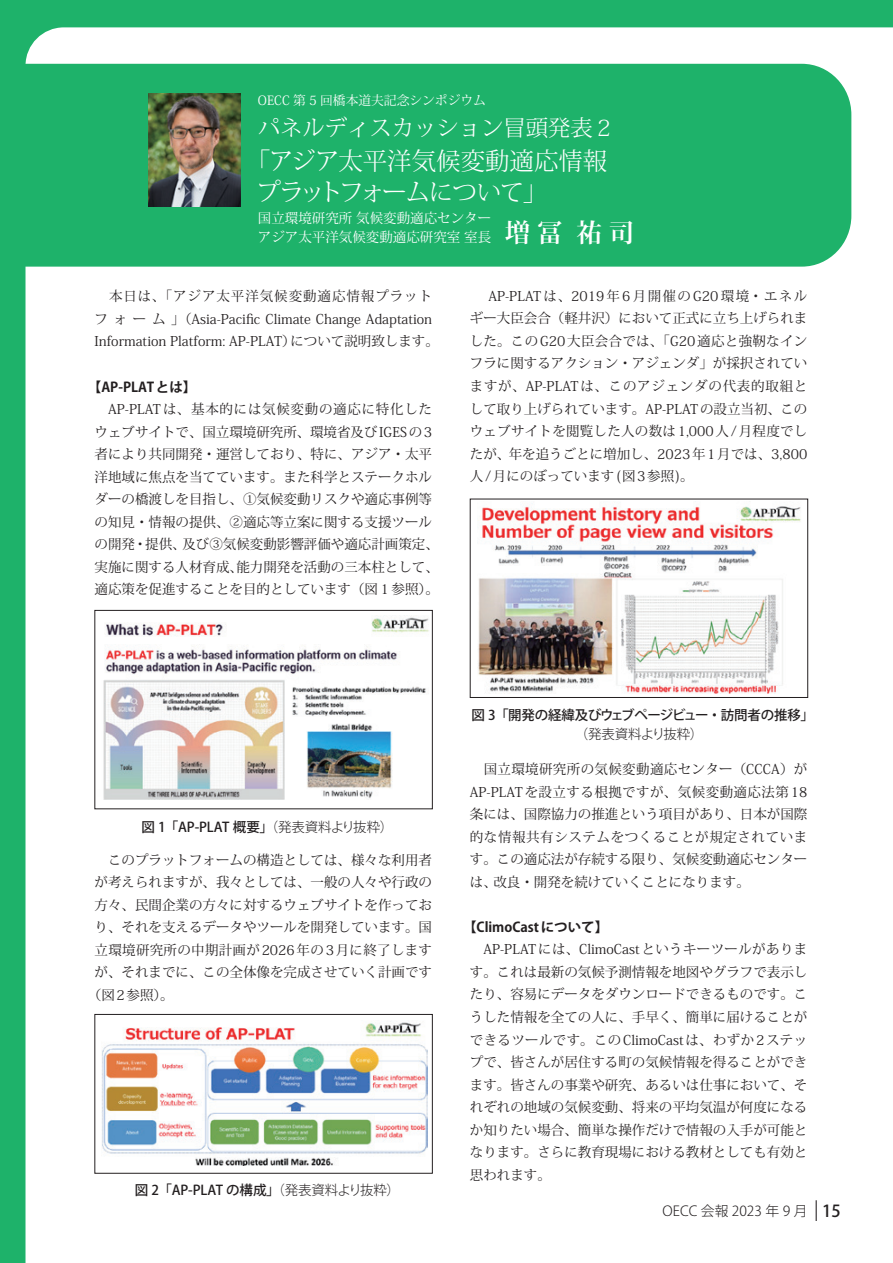
<style>
.page{position:relative;width:893px;height:1263px;background:#1eb26a}
.page>*{position:absolute;margin:0;border:0;box-sizing:border-box;transform-origin:0 0}
.t1{font:300 24.45px/32px "Koz Min Pr 6 N";letter-spacing:-.025em;color:#fff}
.t2{font:300 22.35px "Koz Min Pr 6 N";color:#fff}
.t3{font:300 13.8px "Koz Go Pr 6 N";color:#231f20}
.t4{font:13.5px/22.5px "Koz Min Pr 6 N";color:#231f20;text-align:justify}
.t5{font:500 13.5px "Koz Go Pr 6 N";letter-spacing:-.02em;color:#231f20}
.t6{font:13.5px/19px "Koz Min Pr 6 N";color:#fff}
.t7{font:700 13.5px "Koz Go Pr 6 N";color:#231f20}
.t8{font:13.5px "Koz Min Pr 6 N";letter-spacing:.02em;color:#231f20}
.t9{font:300 13.5px "Koz Go Pr 6 N";letter-spacing:-.01em;color:#231f20}
.t10{font:12.75px "Koz Min Pr 6 N";color:#fff}
.s1{font-weight:700;font-size:25.5px}
.s2{font-weight:300}
.s3{font-weight:500;font-size:16.5px}
</style>
<div class="page">
<div style="left:26px;top:27px;width:867px;height:1236px;background:#fff"></div>
<svg style="left:816px;top:1200px;width:1px;height:21px"></svg>
<svg style="left:25px;top:64px;width:826px;height:203px"></svg>
<img style="left:148px;top:93px;width:93px;height:113px">
<img style="left:98px;top:616px;width:331px;height:183px">
<div style="left:95px;top:610px;width:338px;height:199px;border:1px solid #231f20"></div>
<img style="left:477px;top:502px;width:325px;height:192px">
<div style="left:470px;top:499px;width:338px;height:199px;border:1px solid #231f20"></div>
<img style="left:101px;top:1020px;width:326px;height:146px">
<div style="left:95px;top:1014px;width:338px;height:159px;border:1px solid #231f20"></div>
<p class="t10" style="left:258px;top:93px;width:230px">OECC 第 5 回橋本道夫記念シンポジウム</p>
<h2 class="t2" style="left:258px;top:115px;width:359px">パネルディスカッション冒頭発表２</h2>
<h1 class="t1" style="left:256px;top:145px;width:352px;text-indent:-10px">「アジア太平洋気候変動適応情報プラットフォームについて」</h1>
<p class="t6" style="left:258px;top:209px;width:378px">国立環境研究所 気候変動適応センター<br>アジア太平洋気候変動適応研究室 室長　<span class="s1">増 冨 祐 司</span></p>
<p class="t4" style="left:95px;top:285px;width:346px;text-align:left">　本日は、「アジア太平洋気候変動適応情報プラットフォーム」（Asia-Pacific Climate Change Adaptation<br>Information Platform: AP-PLAT）について説明致します。</p>
<p class="t7" style="left:88px;top:379px;width:110px">【AP-PLAT とは】</p>
<p class="t4" style="left:95px;top:398px;width:346px;text-align:left">　AP-PLATは、基本的には気候変動の適応に特化したウェブサイトで、国立環境研究所、環境省及びIGESの3者により共同開発・運営しており、特に、アジア・太平洋地域に焦点を当てています。また科学とステークホルダーの橋渡しを目指し、①気候変動リスクや適応事例等の知見・情報の提供、②適応等立案に関する支援ツールの開発・提供、及び③気候変動影響評価や適応計画策定、実施に関する人材育成、能力開発を活動の三本柱として、適応策を促進することを目的としています（図１参照）。</p>
<p class="t4" style="left:470px;top:285px;width:339px;text-indent:5px">　AP-PLAT は、2019 年 6 月開催の G20 環境・エネルギー大臣会合（軽井沢）において正式に立ち上げられました。このG20大臣会合では、「G20適応と強靭なインフラに関するアクション・アジェンダ」が採択されていますが、AP-PLATは、このアジェンダの代表的取組として取り上げられています。AP-PLATの設立当初、このウェブサイトを閲覧した人の数は1,000人/月程度でしたが、年を追うごとに増加し、2023年1月では、3,800人/月にのぼっています(図3参照)。</p>
<p class="t5" style="left:142px;top:819px;width:253px">図 1「AP-PLAT 概要」<span class="s2">（発表資料より抜粋）</span></p>
<p class="t4" style="left:95px;top:849px;width:339px">　このプラットフォームの構造としては、様々な利用者</p>
<p class="t4" style="left:95px;top:871px;width:339px">が考えられますが、我々としては、一般の人々や行政の</p>
<p class="t4" style="left:95px;top:894px;width:339px">方々、民間企業の方々に対するウェブサイトを作ってお</p>
<p class="t4" style="left:95px;top:916px;width:339px">り、それを支えるデータやツールを開発しています。国</p>
<p class="t8" style="left:95px;top:942px;width:339px">立環境研究所の中期計画が2026年の3月に終了します</p>
<p class="t4" style="left:95px;top:961px;width:339px">が、それまでに、この全体像を完成させていく計画です</p>
<p class="t4" style="left:88px;top:984px;width:87px">（図2参照）。</p>
<p class="t5" style="left:135px;top:1183px;width:267px">図 2「AP-PLAT の構成」<span class="s2">（発表資料より抜粋）</span></p>
<p class="t5" style="left:471px;top:708px;width:344px">図 3「開発の経緯及びウェブページビュー・訪問者の推移」</p>
<p class="t9" style="left:575px;top:727px;width:130px">（発表資料より抜粋）</p>
<p class="t4" style="left:470px;top:758px;width:339px">　国立環境研究所の気候変動適応センター（CCCA）がAP-PLATを設立する根拠ですが、気候変動適応法第18条には、国際協力の推進という項目があり、日本が国際的な情報共有システムをつくることが規定されています。この適応法が存続する限り、気候変動適応センターは、改良・開発を続けていくことになります。</p>
<p class="t7" style="left:463px;top:919px;width:147px">【ClimoCast について】</p>
<p class="t4" style="left:470px;top:938px;width:339px">　AP-PLATには、ClimoCastというキーツールがあります。これは最新の気候予測情報を地図やグラフで表示したり、容易にデータをダウンロードできるものです。こうした情報を全ての人に、手早く、簡単に届けることができるツールです。このClimoCastは、わずか2ステップで、皆さんが居住する町の気候情報を得ることができます。皆さんの事業や研究、あるいは仕事において、それぞれの地域の気候変動、将来の平均気温が何度になるか知りたい場合、簡単な操作だけで情報の入手が可能となります。さらに教育現場における教材としても有効と思われます。</p>
<p class="t3" style="left:663px;top:1203px;width:180px">OECC 会報 2023 年 9 月 <span class="s3">15</span></p>
</div>
